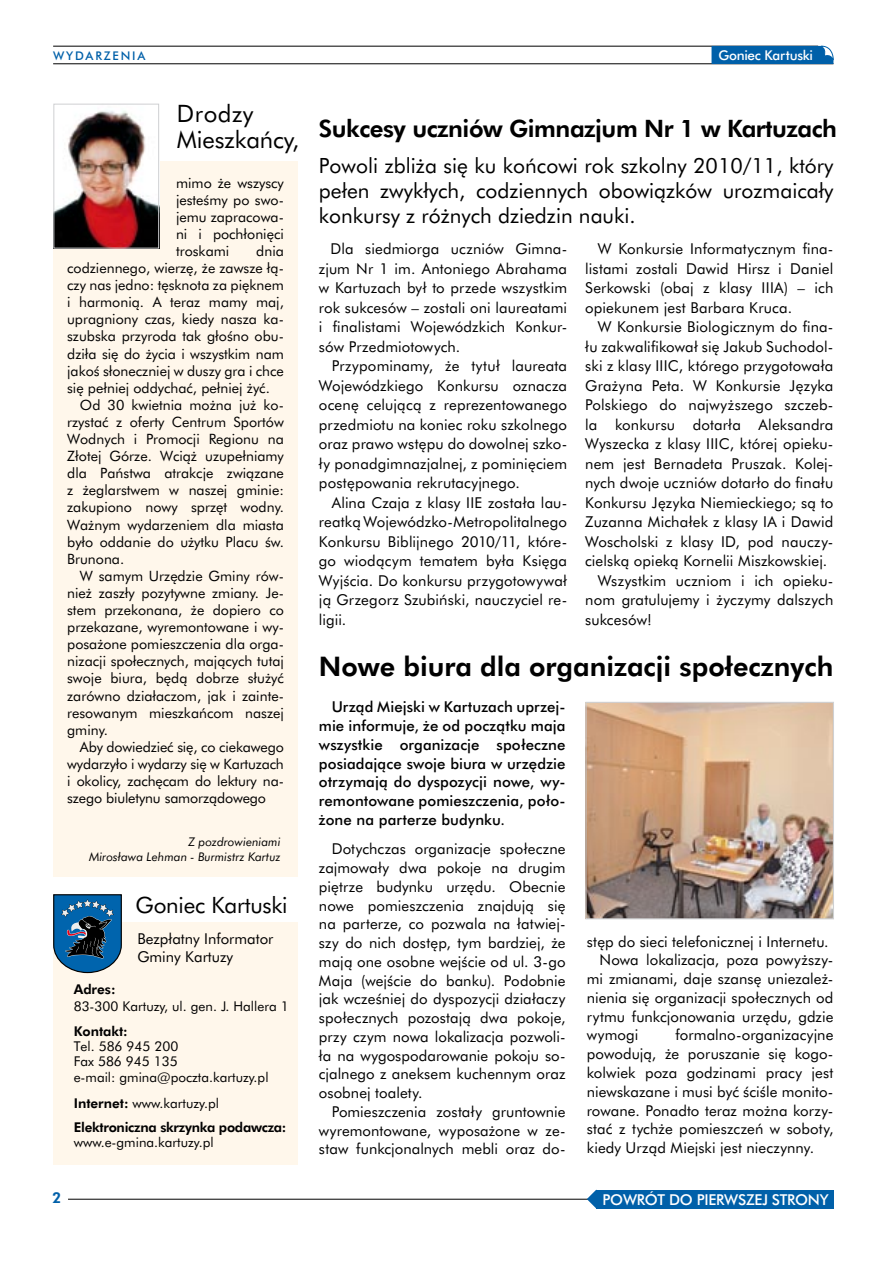
<style>
.page{position:relative;width:893px;height:1263px;background:#fff}
.page>*{position:absolute;margin:0;border:0;box-sizing:border-box;transform-origin:0 0}
.t1{font:800 27px "Futurum Ibis EE";color:#000}
.t2{font:800 24px "Futurum Ibis EE";letter-spacing:-.02em;color:#000}
.t3{font:24px/25.5px "Futurum Ibis EE";letter-spacing:-.005em;color:#000}
.t4{font:22.5px "Futurum Ibis EE";letter-spacing:-.01em;color:#000}
.t5{font:21px/25.2px "Futurum Ibis EE";color:#000;text-align:justify}
.t6{font:15px/19.5px "Futurum Ibis EE";letter-spacing:.005em;color:#000;text-align:justify}
.t7{font:500 15px/18.8px "Futurum Ibis EE";letter-spacing:.005em;color:#000;text-align:justify}
.t8{font:500 15px "Futurum Ibis EE";letter-spacing:-.02em;color:#fff}
.t9{font:800 15px "Futurum Ibis EE";color:#0060a9}
.t10{font:14.25px/17.1px "Futurum Ibis EE";color:#000;text-align:justify}
.t11{font:13.5px "Futurum Ibis EE";color:#000}
.t12{font:800 13.5px "Futurum Ibis EE";letter-spacing:-.02em;color:#000}
.t13{font:500 13.5px "Futurum Ibis EE";letter-spacing:-.02em;color:#fff}
.t14{font:800 13.5px "Futurum Ibis EE";color:#000}
.t15{font:italic 12px "Futurum Ibis EE";color:#000}
.t16{font:500 12px "Futurum Ibis EE";letter-spacing:.15em;color:#0060a9}
.s1{font-weight:800}
</style>
<div class="page">
<div style="left:54px;top:161px;width:244px;height:716px;background:#fff7eb"></div>
<img style="left:55px;top:111px;width:102px;height:135px">
<div style="left:53px;top:104px;width:106px;height:144px;border:1px solid #cfd0d2"></div>
<img style="left:587px;top:704px;width:245px;height:213px">
<div style="left:585px;top:702px;width:249px;height:217px;border:1px solid #cfd0d2"></div>
<hr style="left:53px;top:46px;width:765px;height:1px;background:#000">
<hr style="left:53px;top:64px;width:780px;height:1px;background:#000">
<svg style="left:711px;top:46px;width:123px;height:18px"></svg>
<hr style="left:68px;top:1199px;width:530px;height:1px;background:#000">
<div style="left:596px;top:1189px;width:238px;height:19px;background:#0060a9"></div>
<div style="left:54px;top:922px;width:244px;height:242px;background:#fff7eb"></div>
<svg style="left:53px;top:47px;width:780px;height:17px"></svg>
<div style="left:587px;top:1191px;width:246px;height:17px;background:#0060a9"></div>
<svg style="left:53px;top:894px;width:69px;height:216px"></svg>
<div style="left:53px;top:1113px;width:243px;height:51px;background:#fff7eb"></div>
<p class="t16" style="left:53px;top:49px;width:94px">WYDARZENIA</p>
<p class="t3" style="left:177px;top:101px;width:124px">Drodzy<br>Mieszkańcy,</p>
<p class="t10" style="left:176px;top:174px;width:109px">mimo że wszyscy jesteśmy po swo&shy;jemu zapracowa&shy;ni i pochłonięci troskami</p>
<p class="t10" style="left:67px;top:242px;width:218px;text-indent:189px">dnia codziennego, wierzę, że zawsze łą&shy;czy nas jedno: tęsknota za pięknem i harmonią. A teraz mamy maj, upragniony czas, kiedy nasza ka&shy;szubska przyroda tak głośno obu&shy;dziła się do życia i wszystkim nam jakoś słoneczniej w duszy gra i chce się pełniej oddychać, pełniej żyć.</p>
<p class="t10" style="left:67px;top:396px;width:218px;text-indent:13px">Od 30 kwietnia można już ko&shy;rzystać z oferty Centrum Sportów Wodnych i Promocji Regionu na Złotej Górze. Wciąż uzupełniamy dla Państwa atrakcje związane z żeglarstwem w naszej gminie: zakupiono nowy sprzęt wodny.<br>Ważnym wydarzeniem dla miasta było oddanie do użytku Placu św.<br>Brunona.</p>
<p class="t10" style="left:67px;top:567px;width:218px;text-indent:13px">W samym Urzędzie Gminy rów&shy;nież zaszły pozytywne zmiany. Je&shy;stem przekonana, że dopiero co przekazane, wyremontowane i wy&shy;posażone pomieszczenia dla orga&shy;nizacji społecznych, mających tutaj swoje biura, będą dobrze służyć zarówno działaczom, jak i zainte&shy;resowanym mieszkańcom naszej gminy.</p>
<p class="t10" style="left:67px;top:738px;width:218px;text-indent:13px">Aby dowiedzieć się, co ciekawego wydarzyło i wydarzy się w Kartuzach i okolicy, zachęcam do lektury na&shy;szego biuletynu samorządowego</p>
<p class="t15" style="left:188px;top:835px;width:94px">Z pozdrowieniami</p>
<p class="t15" style="left:89px;top:849px;width:193px">Mirosława Lehman - Burmistrz Kartuz</p>
<p class="t4" style="left:136px;top:891px;width:154px">Goniec Kartuski</p>
<p class="t6" style="left:137px;top:929px;width:138px">Bezpłatny Informator</p>
<p class="t6" style="left:137px;top:947px;width:97px">Gminy Kartuzy</p>
<p class="t12" style="left:74px;top:981px;width:43px">Adres:</p>
<p class="t11" style="left:74px;top:998px;width:217px">83-300 Kartuzy, ul. gen. J. Hallera 1</p>
<p class="t14" style="left:74px;top:1023px;width:56px">Kontakt:</p>
<p class="t11" style="left:74px;top:1038px;width:106px">Tel. 586 945 200</p>
<p class="t11" style="left:74px;top:1053px;width:106px">Fax 586 945 135</p>
<p class="t11" style="left:74px;top:1069px;width:196px">e-mail: gmina@poczta.kartuzy.pl</p>
<p class="t11" style="left:74px;top:1094px;width:147px"><span class="s1">Internet:</span> www.kartuzy.pl</p>
<p class="t12" style="left:74px;top:1118px;width:214px">Elektroniczna skrzynka podawcza:</p>
<p class="t11" style="left:74px;top:1133px;width:141px">www.e-gmina.kartuzy.pl</p>
<p class="t13" style="left:718px;top:47px;width:96px">Goniec Kartuski</p>
<p class="t2" style="left:319px;top:113px;width:520px">Sukcesy uczniów Gimnazjum Nr 1 w Kartuzach</p>
<p class="t5" style="left:319px;top:153px;width:516px">Powoli zbliża się ku końcowi rok szkolny 2010/11, który pełen zwykłych, codziennych obowiązków urozmaicały konkursy z różnych dziedzin nauki.</p>
<p class="t6" style="left:319px;top:239px;width:250px;text-indent:11px">Dla siedmiorga uczniów Gimna&shy;zjum Nr 1 im. Antoniego Abrahama w Kartuzach był to przede wszystkim rok sukcesów – zostali oni laureatami i finalistami Wojewódzkich Konkur&shy;sów Przedmiotowych.</p>
<p class="t6" style="left:319px;top:356px;width:250px;text-indent:13px">Przypominamy, że tytuł laureata Wojewódzkiego Konkursu oznacza ocenę celującą z reprezentowanego przedmiotu na koniec roku szkolnego oraz prawo wstępu do dowolnej szko&shy;ły ponadgimnazjalnej, z pominięciem postępowania rekrutacyjnego.</p>
<p class="t6" style="left:319px;top:493px;width:250px;text-indent:13px">Alina Czaja z klasy IIE została lau&shy;reatką Wojewódzko-Metropolitalnego Konkursu Biblijnego 2010/11, które&shy;go wiodącym tematem była Księga Wyjścia. Do konkursu przygotowywał ją Grzegorz Szubiński, nauczyciel re&shy;ligii.</p>
<p class="t6" style="left:585px;top:239px;width:250px;text-indent:13px">W Konkursie Informatycznym fina&shy;listami zostali Dawid Hirsz i Daniel Serkowski (obaj z klasy IIIA) – ich opiekunem jest Barbara Kruca.</p>
<p class="t6" style="left:585px;top:317px;width:250px;text-indent:13px">W Konkursie Biologicznym do fina&shy;łu zakwalifikował się Jakub Suchodol&shy;ski z klasy IIIC, którego przygotowała Grażyna Peta. W Konkursie Języka Polskiego do najwyższego szczeb&shy;la konkursu dotarła Aleksandra Wyszecka z klasy IIIC, której opieku&shy;nem jest Bernadeta Pruszak. Kolej&shy;nych dwoje uczniów dotarło do finału Konkursu Języka Niemieckiego; są to Zuzanna Michałek z klasy IA i Dawid Woscholski z klasy ID, pod nauczy&shy;cielską opieką Kornelii Miszkowskiej.</p>
<p class="t6" style="left:585px;top:571px;width:250px;text-indent:13px">Wszystkim uczniom i ich opieku&shy;nom gratulujemy i życzymy dalszych sukcesów!</p>
<p class="t1" style="left:319px;top:650px;width:516px">Nowe biura dla organizacji społecznych</p>
<p class="t7" style="left:319px;top:698px;width:248px;text-indent:13px">Urząd Miejski w Kartuzach uprzej&shy;mie informuje, że od początku maja wszystkie organizacje społeczne posiadające swoje biura w urzędzie otrzymają do dyspozycji nowe, wy&shy;remontowane pomieszczenia, poło&shy;żone na parterze budynku.</p>
<p class="t6" style="left:319px;top:839px;width:248px;line-height:18.8px;text-indent:13px">Dotychczas organizacje społeczne zajmowały dwa pokoje na drugim piętrze budynku urzędu. Obecnie nowe pomieszczenia znajdują się na parterze, co pozwala na łatwiej&shy;szy do nich dostęp, tym bardziej, że mają one osobne wejście od ul. 3-go Maja (wejście do banku). Podobnie jak wcześniej do dyspozycji działaczy społecznych pozostają dwa pokoje, przy czym nowa lokalizacja pozwoli&shy;ła na wygospodarowanie pokoju so&shy;cjalnego z aneksem kuchennym oraz osobnej toalety.</p>
<p class="t6" style="left:319px;top:1102px;width:248px;line-height:18.8px;text-indent:13px">Pomieszczenia zostały gruntownie wyremontowane, wyposażone w ze&shy;staw funkcjonalnych mebli oraz do-</p>
<p class="t6" style="left:587px;top:931px;width:243px">stęp do sieci telefonicznej i Internetu.</p>
<p class="t6" style="left:587px;top:951px;width:248px;line-height:18.8px;text-indent:13px">Nowa lokalizacja, poza powyższy&shy;mi zmianami, daje szansę uniezależ&shy;nienia się organizacji społecznych od rytmu funkcjonowania urzędu, gdzie wymogi</p>
<p class="t6" style="left:587px;top:1026px;width:248px;line-height:18.8px;text-indent:89px">formalno-organizacyjne powodują, że poruszanie się kogo&shy;kolwiek poza godzinami pracy jest niewskazane i musi być ściśle monito&shy;rowane. Ponadto teraz można korzy&shy;stać z tychże pomieszczeń w soboty, kiedy Urząd Miejski jest nieczynny.</p>
<p class="t9" style="left:52px;top:1189px;width:11px">2</p>
<p class="t8" style="left:603px;top:1190px;width:227px">POWRÓT DO PIERWSZEJ STRONY</p>
</div>
